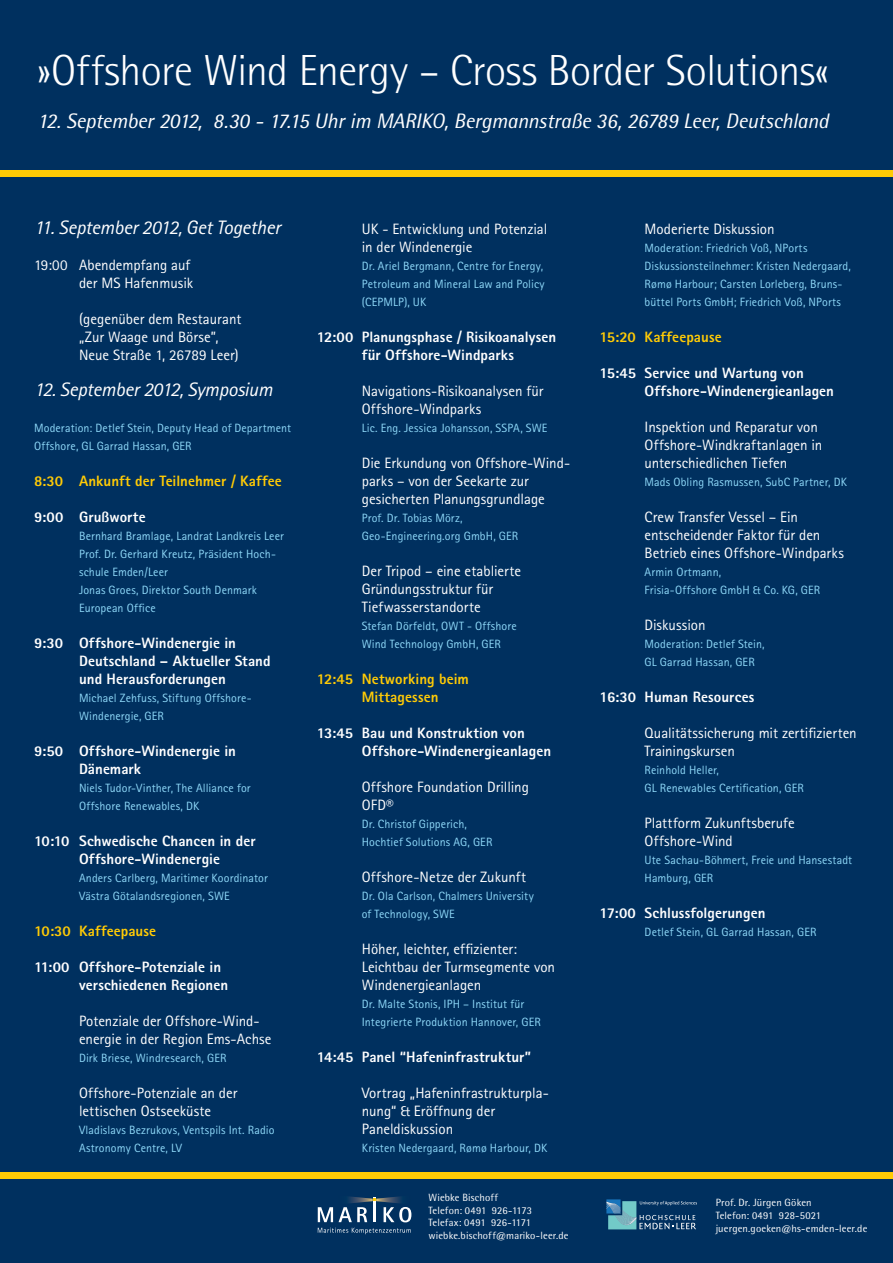
<style>
.page{position:relative;width:893px;height:1263px;background:#00305f}
.page>*{position:absolute;margin:0;border:0;box-sizing:border-box;transform-origin:0 0}
.t1{font:300 43.5px "Rotis Semi Sans Std";letter-spacing:-.015em;color:#fff}
.t2{font:italic 21px "Rotis Semi Sans Std";letter-spacing:-.015em;color:#fff}
.t3{font:italic 19.5px "Rotis Sans Serif Std";letter-spacing:-.015em;color:#fff}
.t4{font:15px/18px "Rotis Sans Serif Std";color:#fff}
.t5{font:800 15px/18px "Rotis Sans Serif Std";letter-spacing:.005em;color:#fff}
.t6{font:800 15px/18px "Rotis Sans Serif Std";letter-spacing:.005em;color:#ffcb05}
.t7{font:12px/18px "Rotis Sans Serif Std";letter-spacing:.01em;color:#8ed8f8}
.t8{font:10.5px/12.6px "Rotis Semi Sans Std";letter-spacing:.015em;color:#fff}
</style>
<div class="page">
<div style="left:0;top:171px;width:893px;height:6px;background:#ffcb05"></div>
<svg style="left:318px;top:1228px;width:93px;height:6px"></svg>
<svg style="left:318px;top:1207px;width:15px;height:15px"></svg>
<svg style="left:339px;top:1207px;width:28px;height:15px"></svg>
<svg style="left:384px;top:1207px;width:27px;height:15px"></svg>
<hr style="left:373px;top:1202px;width:3px;height:20px;background:#fff">
<svg style="left:373px;top:1197px;width:3px;height:4px"></svg>
<img style="left:348px;top:1196px;width:25px;height:7px">
<img style="left:376px;top:1196px;width:25px;height:7px">
<svg style="left:606px;top:1199px;width:91px;height:30px"></svg>
<div style="left:0;top:1172px;width:893px;height:7px;background:#ffcb05"></div>
<h1 class="t1" style="left:37px;top:45px;width:793px">»Offshore Wind Energy – Cross Border Solutions«</h1>
<h2 class="t2" style="left:37px;top:108px;width:793px">12. September 2012, 8.30 - 17.15 Uhr im MARIKO, Bergmannstraße 36, 26789 Leer, Deutschland</h2>
<h3 class="t3" style="left:34px;top:216px;width:248px">11. September 2012, Get Together</h3>
<p class="t4" style="left:34px;top:256px;width:161px;text-align:right">19:00 Abendempfang auf der MS Hafenmusik</p>
<p class="t4" style="left:79px;top:310px;width:164px">(gegenüber dem Restaurant „Zur Waage und Börse”,<br>Neue Straße 1, 26789 Leer)</p>
<h3 class="t3" style="left:34px;top:378px;width:240px">12. September 2012, Symposium</h3>
<p class="t7" style="left:34px;top:419px;width:259px">Moderation: Detlef Stein, Deputy Head of Department<br>Offshore, GL Garrad Hassan, GER</p>
<p class="t6" style="left:34px;top:472px;width:249px">8:30 Ankunft der Teilnehmer / Kaffee</p>
<p class="t5" style="left:34px;top:508px;width:113px">9:00 Grußworte</p>
<p class="t7" style="left:79px;top:527px;width:206px">Bernhard Bramlage, Landrat Landkreis Leer<br>Prof. Dr. Gerhard Kreutz, Präsident Hoch&shy;schule Emden/Leer<br>Jonas Groes, Direktor South Denmark<br>European Office</p>
<p class="t5" style="left:79px;top:634px;width:193px;text-indent:-45px">9:30 Offshore-Windenergie in<br>Deutschland – Aktueller Stand und Herausforderungen</p>
<p class="t7" style="left:79px;top:689px;width:174px">Michael Zehfuss, Stiftung Offshore-<br>Windenergie, GER</p>
<p class="t5" style="left:79px;top:742px;width:159px;text-indent:-45px">9:50 Offshore-Windenergie in<br>Dänemark</p>
<p class="t7" style="left:79px;top:779px;width:173px">Niels Tudor-Vinther, The Alliance for<br>Offshore Renewables, DK</p>
<p class="t5" style="left:79px;top:832px;width:178px;text-indent:-45px">10:10 Schwedische Chancen in der<br>Offshore-Windenergie</p>
<p class="t7" style="left:79px;top:869px;width:190px">Anders Carlberg, Maritimer Koordinator<br>Västra Götalandsregionen, SWE</p>
<p class="t6" style="left:34px;top:922px;width:124px">10:30 Kaffeepause</p>
<p class="t5" style="left:79px;top:958px;width:151px;text-indent:-45px">11:00 Offshore-Potenziale in verschiedenen Regionen</p>
<p class="t4" style="left:79px;top:1012px;width:194px">Potenziale der Offshore-Wind&shy;energie in der Region Ems-Achse</p>
<p class="t7" style="left:79px;top:1049px;width:149px">Dirk Briese, Windresearch, GER</p>
<p class="t4" style="left:79px;top:1084px;width:160px">Offshore-Potenziale an der lettischen Ostseeküste</p>
<p class="t7" style="left:79px;top:1121px;width:197px">Vladislavs Bezrukovs, Ventspils Int. Radio<br>Astronomy Centre, LV</p>
<p class="t4" style="left:362px;top:220px;width:187px">UK - Entwicklung und Potenzial in der Windenergie</p>
<p class="t7" style="left:362px;top:257px;width:184px">Dr. Ariel Bergmann, Centre for Energy,<br>Petroleum and Mineral Law and Policy (CEPMLP), UK</p>
<p class="t5" style="left:317px;top:328px;width:241px;text-align:center">12:00 Planungsphase / Risikoanalysen für Offshore-Windparks</p>
<p class="t4" style="left:362px;top:382px;width:183px">Navigations-Risikoanalysen für<br>Offshore-Windparks</p>
<p class="t7" style="left:362px;top:419px;width:187px">Lic. Eng. Jessica Johansson, SSPA, SWE</p>
<p class="t4" style="left:362px;top:454px;width:210px">Die Erkundung von Offshore-Wind&shy;parks – von der Seekarte zur gesicherten Planungsgrundlage</p>
<p class="t7" style="left:362px;top:509px;width:158px">Prof. Dr. Tobias Mörz,<br>Geo-Engineering.org GmbH, GER</p>
<p class="t4" style="left:362px;top:562px;width:161px">Der Tripod – eine etablierte<br>Gründungsstruktur für<br>Tiefwasserstandorte</p>
<p class="t7" style="left:362px;top:617px;width:157px">Stefan Dörfeldt, OWT - Offshore<br>Wind Technology GmbH, GER</p>
<p class="t6" style="left:362px;top:670px;width:109px;text-indent:-45px">12:45 Networking beim<br>Mittagessen</p>
<p class="t5" style="left:362px;top:724px;width:191px;text-indent:-45px">13:45 Bau und Konstruktion von<br>Offshore-Windenergieanlagen</p>
<p class="t4" style="left:362px;top:778px;width:169px">Offshore Foundation Drilling<br>OFD®</p>
<p class="t7" style="left:362px;top:815px;width:132px">Dr. Christof Gipperich,<br>Hochtief Solutions AG, GER</p>
<p class="t4" style="left:362px;top:868px;width:166px">Offshore-Netze der Zukunft</p>
<p class="t7" style="left:362px;top:887px;width:174px">Dr. Ola Carlson, Chalmers University of Technology, SWE</p>
<p class="t4" style="left:362px;top:940px;width:195px">Höher, leichter, effizienter:<br>Leichtbau der Turmsegmente von<br>Windenergieanlagen</p>
<p class="t7" style="left:362px;top:995px;width:181px">Dr. Malte Stonis, IPH – Institut für<br>Integrierte Produktion Hannover, GER</p>
<p class="t5" style="left:317px;top:1048px;width:216px">14:45 Panel “Hafeninfrastruktur”</p>
<p class="t4" style="left:362px;top:1084px;width:188px">Vortrag „Hafeninfrastrukturpla&shy;nung“ &amp; Eröffnung der<br>Paneldiskussion</p>
<p class="t7" style="left:362px;top:1139px;width:187px">Kristen Nedergaard, Rømø Harbour, DK</p>
<p class="t4" style="left:645px;top:220px;width:131px">Moderierte Diskussion</p>
<p class="t7" style="left:645px;top:239px;width:208px">Moderation: Friedrich Voß, NPorts Diskussionsteilnehmer: Kristen Nedergaard, Rømø Harbour; Carsten Lorleberg, Bruns&shy;büttel Ports GmbH; Friedrich Voß, NPorts</p>
<p class="t6" style="left:600px;top:328px;width:124px">15:20 Kaffeepause</p>
<p class="t5" style="left:645px;top:364px;width:191px;text-indent:-45px">15:45 Service und Wartung von<br>Offshore-Windenergieanlagen</p>
<p class="t4" style="left:645px;top:418px;width:179px">Inspektion und Reparatur von<br>Offshore-Windkraftanlagen in unterschiedlichen Tiefen</p>
<p class="t7" style="left:645px;top:473px;width:204px">Mads Obling Rasmussen, SubC Partner, DK</p>
<p class="t4" style="left:645px;top:508px;width:201px">Crew Transfer Vessel – Ein entscheidender Faktor für den<br>Betrieb eines Offshore-Windparks</p>
<p class="t7" style="left:645px;top:563px;width:177px">Armin Ortmann,<br>Frisia-Offshore GmbH &amp; Co. KG, GER</p>
<p class="t4" style="left:645px;top:616px;width:63px">Diskussion</p>
<p class="t7" style="left:645px;top:635px;width:122px">Moderation: Detlef Stein,<br>GL Garrad Hassan, GER</p>
<p class="t5" style="left:600px;top:688px;width:156px">16:30 Human Resources</p>
<p class="t4" style="left:645px;top:724px;width:214px">Qualitätssicherung mit zertifizierten<br>Trainingskursen</p>
<p class="t7" style="left:645px;top:761px;width:161px">Reinhold Heller,<br>GL Renewables Certification, GER</p>
<p class="t4" style="left:645px;top:814px;width:152px">Plattform Zukunftsberufe<br>Offshore-Wind</p>
<p class="t7" style="left:645px;top:851px;width:209px">Ute Sachau-Böhmert, Freie und Hansestadt<br>Hamburg, GER</p>
<p class="t5" style="left:600px;top:904px;width:167px">17:00 Schlussfolgerungen</p>
<p class="t7" style="left:645px;top:923px;width:173px">Detlef Stein, GL Garrad Hassan, GER</p>
<p class="t8" style="left:428px;top:1191px;width:142px">Wiebke Bischoff<br>Telefon: 0491 926-1173<br>Telefax: 0491 926-1171 wiebke.bischoff@mariko-leer.de</p>
<p class="t8" style="left:716px;top:1196px;width:153px">Prof. Dr. Jürgen Göken<br>Telefon: 0491 928-5021 juergen.goeken@hs-emden-leer.de</p>
</div>
